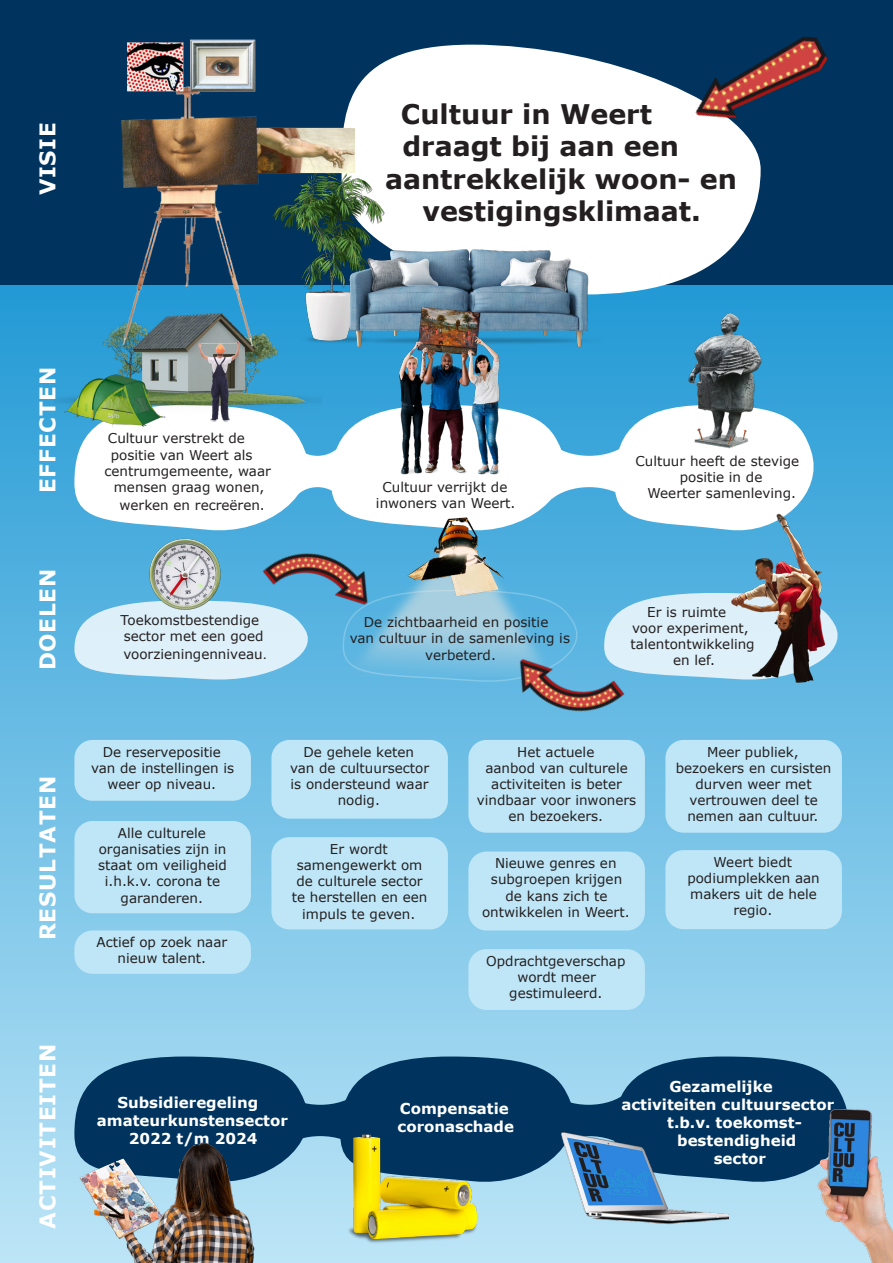
<style>
.page{position:relative;width:893px;height:1263px;background:#fff}
.page>*{position:absolute;margin:0;border:0;box-sizing:border-box;transform-origin:0 0}
.t1{font:700 27px "Verdana";color:#231f20}
.t2{font:700 21.6px "Verdana";letter-spacing:.035em;color:#fff}
.t3{font:700 15px/18px "Verdana";color:#fff}
.t4{font:13.5px/16.2px "Verdana";color:#231f20;text-align:center}
.s1{font-family:"Optima";font-size:15px}
</style>
<div class="page">
<div style="left:0;top:189px;width:893px;height:1074px;background:linear-gradient(to bottom,#1392d1,#bde5f7)"></div>
<svg style="left:74px;top:600px;width:235px;height:81px;background:#c5e4f4"></svg>
<svg style="left:604px;top:593px;width:118px;height:88px;background:#cbe7f5"></svg>
<svg style="left:342px;top:677px;width:152px;height:6px"></svg>
<div style="left:0;top:0;width:893px;height:285px;background:#00345e"></div>
<svg style="left:366px;top:45px;width:395px;height:249px;background:#d8e1e8"></svg>
<img style="left:321px;top:129px;width:300px;height:241px">
<img style="left:54px;top:285px;width:267px;height:148px">
<img style="left:387px;top:294px;width:127px;height:111px">
<img style="left:655px;top:304px;width:127px;height:101px">
<img style="left:138px;top:536px;width:91px;height:76px">
<img style="left:320px;top:536px;width:277px;height:141px">
<img style="left:722px;top:499px;width:131px;height:196px">
<img style="left:494px;top:606px;width:141px;height:136px">
<img style="left:251px;top:536px;width:141px;height:122px">
<div style="left:74px;top:740px;width:177px;height:61px;background:#bfe6f7;border-radius:18px"></div>
<div style="left:74px;top:821px;width:177px;height:92px;background:#bfe6f7;border-radius:18px"></div>
<div style="left:74px;top:930px;width:177px;height:44px;background:#bfe6f7;border-radius:18px"></div>
<div style="left:468px;top:740px;width:177px;height:93px;background:#bfe6f7;border-radius:18px"></div>
<div style="left:468px;top:851px;width:177px;height:79px;background:#bfe6f7;border-radius:18px"></div>
<div style="left:468px;top:949px;width:177px;height:61px;background:#bfe6f7;border-radius:18px"></div>
<div style="left:665px;top:850px;width:177px;height:79px;background:#bfe6f7;border-radius:18px"></div>
<div style="left:665px;top:740px;width:177px;height:93px;background:#bfe6f7;border-radius:18px"></div>
<div style="left:271px;top:740px;width:177px;height:79px;background:#bfe6f7;border-radius:18px"></div>
<div style="left:271px;top:837px;width:177px;height:92px;background:#bfe6f7;border-radius:18px"></div>
<svg style="left:74px;top:405px;width:751px;height:131px"></svg>
<svg style="left:74px;top:1056px;width:787px;height:131px;background:#265a80"></svg>
<img style="left:667px;top:36px;width:161px;height:114px">
<img style="left:309px;top:1116px;width:202px;height:142px">
<img style="left:781px;top:1091px;width:112px;height:172px">
<img style="left:75px;top:39px;width:291px;height:310px">
<img style="left:559px;top:1101px;width:170px;height:126px">
<img style="left:46px;top:1131px;width:260px;height:132px">
<p class="t2" style="left:32px;top:195px;width:75px;rotate:-90deg">VISIE</p>
<p class="t1" style="left:401px;top:95px;width:253px">Cultuur in Weert</p>
<p class="t1" style="left:402px;top:128px;width:278px">draagt bij aan een</p>
<p class="t1" style="left:385px;top:160px;width:353px">aantrekkelijk woon- en</p>
<p class="t1" style="left:422px;top:192px;width:280px">vestigingsklimaat.</p>
<p class="t2" style="left:32px;top:493px;width:128px;rotate:-90deg">EFFECTEN</p>
<p class="t2" style="left:32px;top:670px;width:103px;rotate:-90deg">DOELEN</p>
<p class="t2" style="left:32px;top:940px;width:166px;rotate:-90deg">RESULTATEN</p>
<p class="t2" style="left:32px;top:1229px;width:186px;rotate:-90deg">ACTIVITEITEN</p>
<p class="t4" style="left:108px;top:430px;width:138px">Cultuur verstrekt de</p>
<p class="t4" style="left:111px;top:446px;width:143px">positie van Weert als</p>
<p class="t4" style="left:104px;top:463px;width:168px">centrumgemeente, waar</p>
<p class="t4" style="left:114px;top:479px;width:152px">mensen graag wonen,</p>
<p class="t4" style="left:120px;top:497px;width:147px">werken en recreëren.</p>
<p class="t4" style="left:376px;top:479px;width:141px">Cultuur verrijkt de inwoners van Weert.</p>
<p class="t4" style="left:635px;top:453px;width:165px">Cultuur heeft de stevige</p>
<p class="t4" style="left:680px;top:469px;width:84px">positie in de</p>
<p class="t4" style="left:647px;top:485px;width:150px">Weerter samenleving.</p>
<p class="t4" style="left:121px;top:612px;width:144px;text-align:left">Toekomstbestendige sector met een goed</p>
<p class="t4" style="left:123px;top:646px;width:145px">voorzieningenniveau<span class="s1">.</span></p>
<p class="t4" style="left:350px;top:614px;width:222px">De zichtbaarheid en positie<br>van cultuur in de samenleving is verbeterd.</p>
<p class="t4" style="left:631px;top:603px;width:126px;text-align:left;text-indent:17px">Er is ruimte voor experiment, talentontwikkeling</p>
<p class="t4" style="left:673px;top:652px;width:43px">en lef.</p>
<p class="t4" style="left:91px;top:743px;width:145px">De reservepositie van de instellingen is weer op niveau.</p>
<p class="t4" style="left:98px;top:824px;width:130px">Alle culturele organisaties zijn in staat om veiligheid i.h.k.v. corona te garanderen.</p>
<p class="t4" style="left:96px;top:934px;width:132px">Actief op zoek naar nieuw talent.</p>
<p class="t4" style="left:290px;top:743px;width:141px">De gehele keten<br>van de cultuursector is ondersteund waar nodig.</p>
<p class="t4" style="left:292px;top:841px;width:137px">Er wordt samengewerkt om de culturele sector te herstellen en een impuls te geven.</p>
<p class="t4" style="left:477px;top:743px;width:161px">Het actuele<br>aanbod van culturele activiteiten is beter vindbaar voor inwoners en bezoekers.</p>
<p class="t4" style="left:482px;top:855px;width:149px">Nieuwe genres en subgroepen krijgen de kans zich te ontwikkelen in Weert.</p>
<p class="t4" style="left:486px;top:953px;width:141px">Opdrachtgeverschap wordt meer gestimuleerd.</p>
<p class="t4" style="left:676px;top:743px;width:157px">Meer publiek, bezoekers en cursisten durven weer met vertrouwen deel te nemen aan cultuur.</p>
<p class="t4" style="left:687px;top:854px;width:134px">Weert biedt podiumplekken aan makers uit de hele regio.</p>
<p class="t3" style="left:117px;top:1093px;width:142px">Subsidieregeling</p>
<p class="t3" style="left:97px;top:1111px;width:192px">amateurkunstensector</p>
<p class="t3" style="left:129px;top:1129px;width:130px">2022 t/m 2024</p>
<p class="t3" style="left:398px;top:1099px;width:118px">Compensatie coronaschade</p>
<p class="t3" style="left:669px;top:1077px;width:105px">Gezamelijke</p>
<p class="t3" style="left:621px;top:1095px;width:214px">activiteiten cultuursector</p>
<p class="t3" style="left:667px;top:1113px;width:136px">t.b.v. toekomst-</p>
<p class="t3" style="left:677px;top:1131px;width:121px">bestendigheid</p>
<p class="t3" style="left:714px;top:1149px;width:54px">sector</p>
</div>
